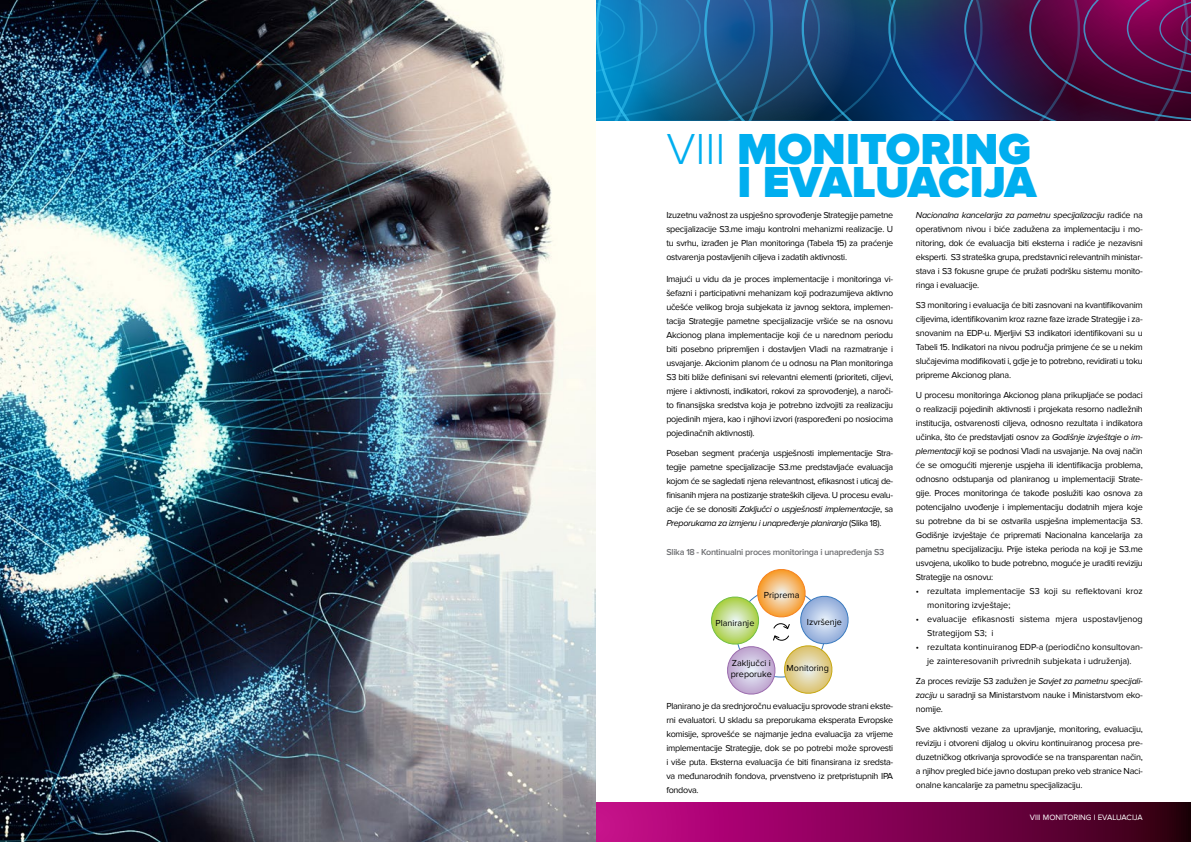
<style>
.page{position:relative;width:1191px;height:842px;background:#fff}
.page>*{position:absolute;margin:0;border:0;box-sizing:border-box;transform-origin:0 0}
.t1{font:900 45px/32.8px "Proxima Nova";color:#00aeef;text-align:right}
.t2{font:300 45px "Proxima Nova";color:#00aeef}
.t3{font:9px/14px "Proxima Nova";letter-spacing:-.03em;color:#000;text-align:justify}
.t4{font:9px/14px "Proxima Nova";color:#000}
.t5{font:600 9px "Proxima Nova";letter-spacing:-.03em;color:#6f7073}
.t6{font:8px "Proxima Nova";color:#fff}
.s1{font-style:italic}
.s2{font-weight:900}
</style>
<div class="page">
<svg style="left:595px;top:802px;width:596px;height:40px;background:#800250"></svg>
<svg style="left:595px;top:0;width:596px;height:120px;background:#29396d"></svg>
<img style="left:0;top:0;width:595px;height:842px">
<svg style="left:711px;top:569px;width:138px;height:126px"></svg>
<h1 class="t1" style="left:737px;top:134px;width:300px">ITORING<br>I EVALUACIJA</h1>
<p class="t3" style="left:666px;top:208px;width:228px">Izuzetnu važnost za uspješno sprovođenje Strategije pametne specijalizacije S3.me imaju kontrolni mehanizmi realizacije. U tu svrhu, izrađen je Plan monitoringa (Tabela 15) za praćenje ostvarenja postavljenih ciljeva i zadatih aktivnosti.</p>
<p class="t3" style="left:666px;top:272px;width:228px">Imajući u vidu da je proces implementacije i monitoringa vi&shy;šefazni i participativni mehanizam koji podrazumijeva aktivno učešće velikog broja subjekata iz javnog sektora, implemen&shy;tacija Strategije pametne specijalizacije vršiće se na osnovu Akcionog plana implementacije koji će u narednom periodu biti posebno pripremljen i dostavljen Vladi na razmatranje i usvajanje. Akcionim planom će u odnosu na Plan monitoringa S3 biti bliže definisani svi relevantni elementi (prioriteti, ciljevi, mjere i aktivnosti, indikatori, rokovi za sprovođenje), a naroči&shy;to finansijska sredstva koja je potrebno izdvojiti za realizaciju pojedinih mjera, kao i njihovi izvori (raspoređeni po nosiocima pojedinačnih aktivnosti).</p>
<p class="t3" style="left:666px;top:446px;width:228px">Poseban segment praćenja uspješnosti implementacije Stra&shy;tegije pametne specijalizacije S3.me predstavljaće evaluacija kojom će se sagledati njena relevantnost, efikasnost i uticaj de&shy;finisanih mjera na postizanje strateških ciljeva. U procesu evalu&shy;acije će se donositi <span class="s1">Zaključci o uspješnosti implementacije</span>, sa <span class="s1">Preporukama za izmjenu i unapređenje planiranja</span> (Slika 18).</p>
<p class="t5" style="left:666px;top:546px;width:219px">Slika 18 - Kontinualni proces monitoringa i unapređenja S3</p>
<p class="t4" style="left:764px;top:588px;width:37px">Priprema</p>
<h1 class="t2" style="left:666px;top:124px;width:107px">VIII <span class="s2">MON</span></h1>
<p class="t3" style="left:916px;top:208px;width:228px"><span class="s1">Nacionalna kancelarija za pametnu specijalizaciju</span> radiće na operativnom nivou i biće zadužena za implementaciju i mo&shy;nitoring, dok će evaluacija biti eksterna i radiće je nezavisni eksperti. S3 strateška grupa, predstavnici relevantnih ministar&shy;stava i S3 fokusne grupe će pružati podršku sistemu monito&shy;ringa i evaluacije.</p>
<p class="t3" style="left:916px;top:298px;width:228px">S3 monitoring i evaluacija će biti zasnovani na kvantifikovanim ciljevima, identifikovanim kroz razne faze izrade Strategije i za&shy;snovanim na EDP-u. Mjerljivi S3 indikatori identifikovani su u Tabeli 15. Indikatori na nivou područja primjene će se u nekim slučajevima modifikovati i, gdje je to potrebno, revidirati u toku pripreme Akcionog plana.</p>
<p class="t3" style="left:916px;top:388px;width:228px">U procesu monitoringa Akcionog plana prikupljaće se podaci o realizaciji pojedinih aktivnosti i projekata resorno nadležnih institucija, ostvarenosti ciljeva, odnosno rezultata i indikatora učinka, što će predstavljati osnov za <span class="s1">Godišnje izvještaje o im&shy;plementaciji</span> koji se podnosi Vladi na usvajanje. Na ovaj način će se omogućiti mjerenje uspjeha ili identifikacija problema, odnosno odstupanja od planiranog u implementaciji Strate&shy;gije. Proces monitoringa će takođe poslužiti kao osnova za potencijalno uvođenje i implementaciju dodatnih mjera koje su potrebne da bi se ostvarila uspješna implementacija S3.<br>Godišnje izvještaje će pripremati Nacionalna kancelarija za pametnu specijalizaciju. Prije isteka perioda na koji je S3.me usvojena, ukoliko to bude potrebno, moguće je uraditi reviziju Strategije na osnovu:</p>
<p class="t4" style="left:927px;top:584px;width:217px;text-indent:-11px">• rezultata implementacije S3 koji su reflektovani kroz monitoring izvještaje;</p>
<p class="t4" style="left:927px;top:612px;width:217px;text-indent:-11px">• evaluacije efikasnosti sistema mjera uspostavljenog<br>Strategijom S3; i</p>
<p class="t4" style="left:916px;top:640px;width:228px;text-align:center">• rezultata kontinuiranog EDP-a (periodično konsultovan&shy;je zainteresovanih privrednih subjekata i udruženja).</p>
<p class="t3" style="left:916px;top:674px;width:228px">Za proces revizije S3 zadužen je <span class="s1">Savjet za pametnu specijali&shy;zaciju</span> u saradnji sa Ministarstvom nauke i Ministarstvom eko&shy;nomije.</p>
<p class="t3" style="left:916px;top:722px;width:228px">Sve aktivnosti vezane za upravljanje, monitoring, evaluaciju, reviziju i otvoreni dijalog u okviru kontinuiranog procesa pre&shy;duzetničkog otkrivanja sprovodiće se na transparentan način, a njihov pregled biće javno dostupan preko veb stranice Naci&shy;onalne kancalarije za pametnu specijalizaciju.</p>
<p class="t4" style="left:807px;top:615px;width:37px">Izvršenje</p>
<p class="t4" style="left:786px;top:661px;width:44px">Monitoring</p>
<p class="t4" style="left:715px;top:616px;width:40px">Planiranje</p>
<p class="t4" style="left:731px;top:658px;width:43px;line-height:10.8px">Zaključci i preporuke</p>
<p class="t3" style="left:666px;top:699px;width:228px">Planirano je da srednjoročnu evaluaciju sprovode strani ekste&shy;rni evaluatori. U skladu sa preporukama eksperata Evropske komisije, sprovešće se najmanje jedna evaluacija za vrijeme implementacije Strategije, dok se po potrebi može sprovesti i više puta. Eksterna evaluacija će biti finansirana iz sredsta&shy;va međunarodnih fondova, prvenstveno iz pretpristupnih IPA fondova.</p>
<p class="t6" style="left:1029px;top:813px;width:114px">VIII MONITORING I EVALUACIJA</p>
</div>
